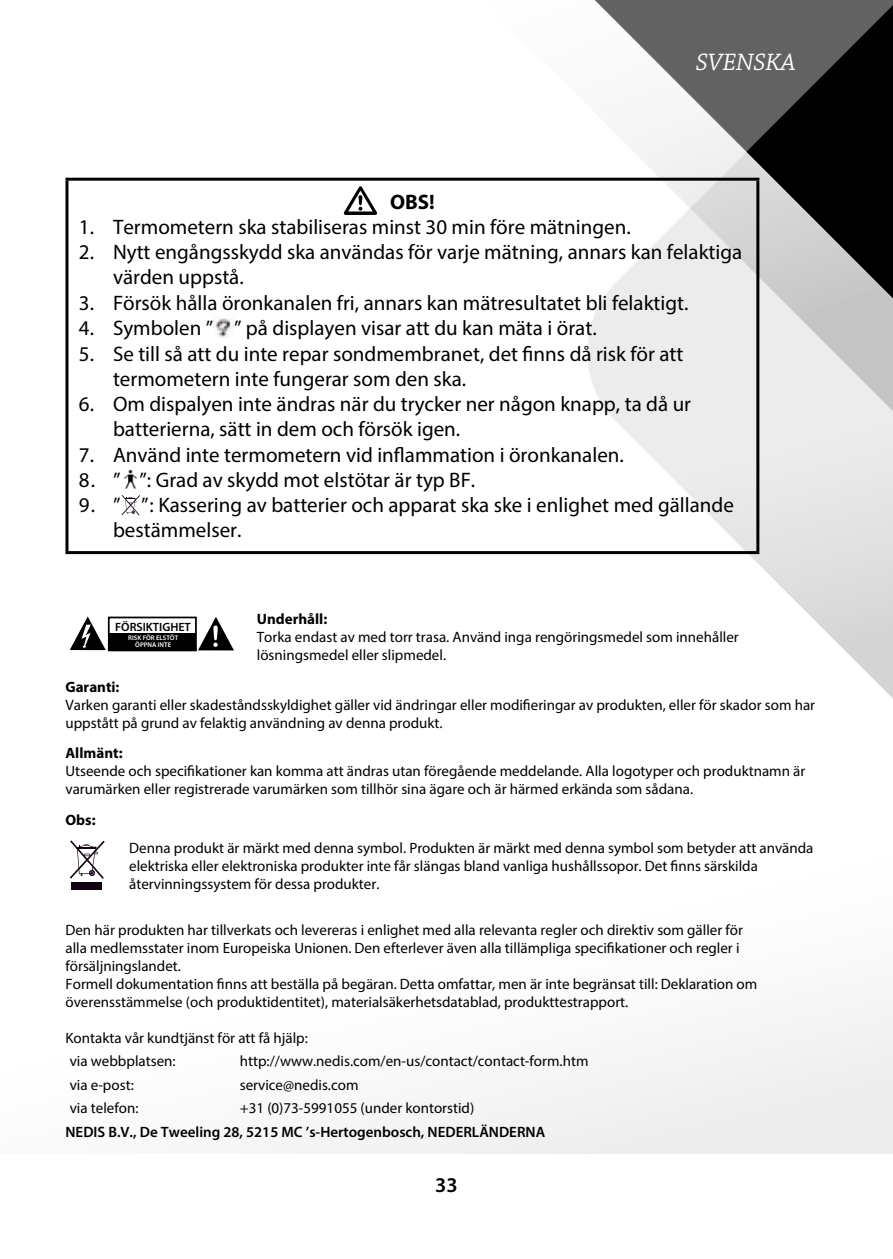
<style>
.page{position:relative;width:893px;height:1259px;background:#fff}
.page>*{position:absolute;margin:0;border:0;box-sizing:border-box;transform-origin:0 0}
.t1{font:italic 24.9px "Chaparral Pro";color:#fff}
.t2{font:21px/25.2px "Myriad Pro";color:#000}
.t3{font:700 21px "Myriad Pro";color:#000}
.t4{font:600 21px "Myriad Pro";color:#000}
.t5{font:15px/18px "Myriad Pro";color:#000}
.t6{font:600 15px "Myriad Pro";color:#000}
.t7{font:700 15px "Myriad Pro";color:#000}
.t8{font:600 12px "Myriad Pro";color:#000}
.t9{font:600 6.6px/6.6px "Myriad Pro";color:#fff;text-align:center}
</style>
<div class="page">
<svg style="left:756px;top:561px;width:137px;height:138px"></svg>
<svg style="left:453px;top:177px;width:440px;height:384px"></svg>
<svg style="left:478px;top:0;width:268px;height:503px"></svg>
<svg style="left:746px;top:0;width:147px;height:507px;background:#8d8d8d"></svg>
<svg style="left:69px;top:877px;width:824px;height:276px"></svg>
<hr style="left:65px;top:178px;width:694px;height:3px;background:#000">
<hr style="left:65px;top:181px;width:3px;height:370px;background:#000">
<hr style="left:756px;top:181px;width:3px;height:370px;background:#000">
<hr style="left:65px;top:551px;width:694px;height:3px;background:#000">
<img style="left:214px;top:318px;width:20px;height:19px">
<img style="left:124px;top:470px;width:14px;height:20px">
<svg style="left:121px;top:495px;width:19px;height:20px"></svg>
<svg style="left:344px;top:186px;width:33px;height:29px"></svg>
<div style="left:108px;top:616px;width:89px;height:35px;border:2px solid #000"></div>
<div style="left:109px;top:633px;width:87px;height:17px;background:#000"></div>
<svg style="left:70px;top:616px;width:36px;height:34px"></svg>
<svg style="left:198px;top:617px;width:36px;height:33px"></svg>
<svg style="left:70px;top:840px;width:35px;height:39px"></svg>
<div style="left:72px;top:882px;width:30px;height:7px;background:#100410"></div>
<h1 class="t1" style="left:696px;top:49px;width:101px">SVENSKA</h1>
<h2 class="t3" style="left:390px;top:188px;width:46px">OBS!</h2>
<h2 class="t2" style="left:79px;top:214px;width:553px">1. Termometern ska stabiliseras minst 30 min före mätningen.</h2>
<h2 class="t2" style="left:113px;top:239px;width:631px;text-indent:-34px">2. Nytt engångsskydd ska användas för varje mätning, annars kan felaktiga värden uppstå.</h2>
<h2 class="t2" style="left:79px;top:290px;width:611px">3. Försök hålla öronkanalen fri, annars kan mätresultatet bli felaktigt.</h2>
<h2 class="t2" style="left:79px;top:315px;width:519px">4. Symbolen ” ” på displayen visar att du kan mäta i örat.</h2>
<h2 class="t2" style="left:113px;top:341px;width:572px;text-indent:-34px">5. Se till så att du inte repar sondmembranet, det finns då risk för att termometern inte fungerar som den ska.</h2>
<h2 class="t2" style="left:113px;top:391px;width:580px;text-indent:-34px">6. Om dispalyen inte ändras när du trycker ner någon knapp, ta då ur batterierna, sätt in dem och försök igen.</h2>
<h2 class="t2" style="left:79px;top:441px;width:546px">7. Använd inte termometern vid inflammation i öronkanalen.</h2>
<h2 class="t2" style="left:79px;top:467px;width:398px">8. ” ”: Grad av skydd mot elstötar är typ BF.</h2>
<h2 class="t2" style="left:113px;top:492px;width:622px;text-indent:-34px">9. ” ”: Kassering av batterier och apparat ska ske i enlighet med gällande bestämmelser.</h2>
<p class="t8" style="left:115px;top:619px;width:77px">FÖRSIKTIGHET</p>
<p class="t9" style="left:128px;top:634px;width:52px">RISK FÖR ELSTÖT<br>ÖPPNA INTE</p>
<p class="t7" style="left:257px;top:609px;width:72px">Underhåll:</p>
<p class="t5" style="left:257px;top:627px;width:483px">Torka endast av med torr trasa. Använd inga rengöringsmedel som innehåller lösningsmedel eller slipmedel.</p>
<p class="t7" style="left:65px;top:677px;width:56px">Garanti:</p>
<p class="t5" style="left:65px;top:695px;width:751px">Varken garanti eller skadeståndsskyldighet gäller vid ändringar eller modifieringar av produkten, eller för skador som har uppstått på grund av felaktig användning av denna produkt.</p>
<p class="t7" style="left:65px;top:743px;width:59px">Allmänt:</p>
<p class="t5" style="left:65px;top:762px;width:741px">Utseende och specifikationer kan komma att ändras utan föregående meddelande. Alla logotyper och produktnamn är varumärken eller registrerade varumärken som tillhör sina ägare och är härmed erkända som sådana.</p>
<p class="t7" style="left:65px;top:810px;width:32px">Obs:</p>
<p class="t5" style="left:129px;top:838px;width:686px">Denna produkt är märkt med denna symbol. Produkten är märkt med denna symbol som betyder att använda elektriska eller elektroniska produkter inte får slängas bland vanliga hushållssopor. Det finns särskilda återvinningssystem för dessa produkter.</p>
<p class="t5" style="left:65px;top:920px;width:693px">Den här produkten har tillverkats och levereras i enlighet med alla relevanta regler och direktiv som gäller för alla medlemsstater inom Europeiska Unionen. Den efterlever även alla tillämpliga specifikationer och regler i försäljningslandet.<br>Formell dokumentation finns att beställa på begäran. Detta omfattar, men är inte begränsat till: Deklaration om överensstämmelse (och produktidentitet), materialsäkerhetsdatablad, produkttestrapport.</p>
<p class="t5" style="left:65px;top:1025px;width:244px;line-height:23.4px">Kontakta vår kundtjänst för att få hjälp: via webbplatsen:</p>
<p class="t5" style="left:240px;top:1052px;width:350px">http://www.nedis.com/en-us/contact/contact-form.htm</p>
<p class="t5" style="left:70px;top:1075px;width:66px">via e-post:</p>
<p class="t5" style="left:240px;top:1075px;width:120px">service@nedis.com</p>
<p class="t5" style="left:70px;top:1099px;width:70px">via telefon:</p>
<p class="t5" style="left:240px;top:1099px;width:236px">+31 (0)73-5991055 (under kontorstid)</p>
<p class="t6" style="left:65px;top:1122px;width:481px">NEDIS B.V., De Tweeling 28, 5215 MC ’s-Hertogenbosch, NEDERLÄNDERNA</p>
<h2 class="t4" style="left:435px;top:1171px;width:24px">33</h2>
</div>
